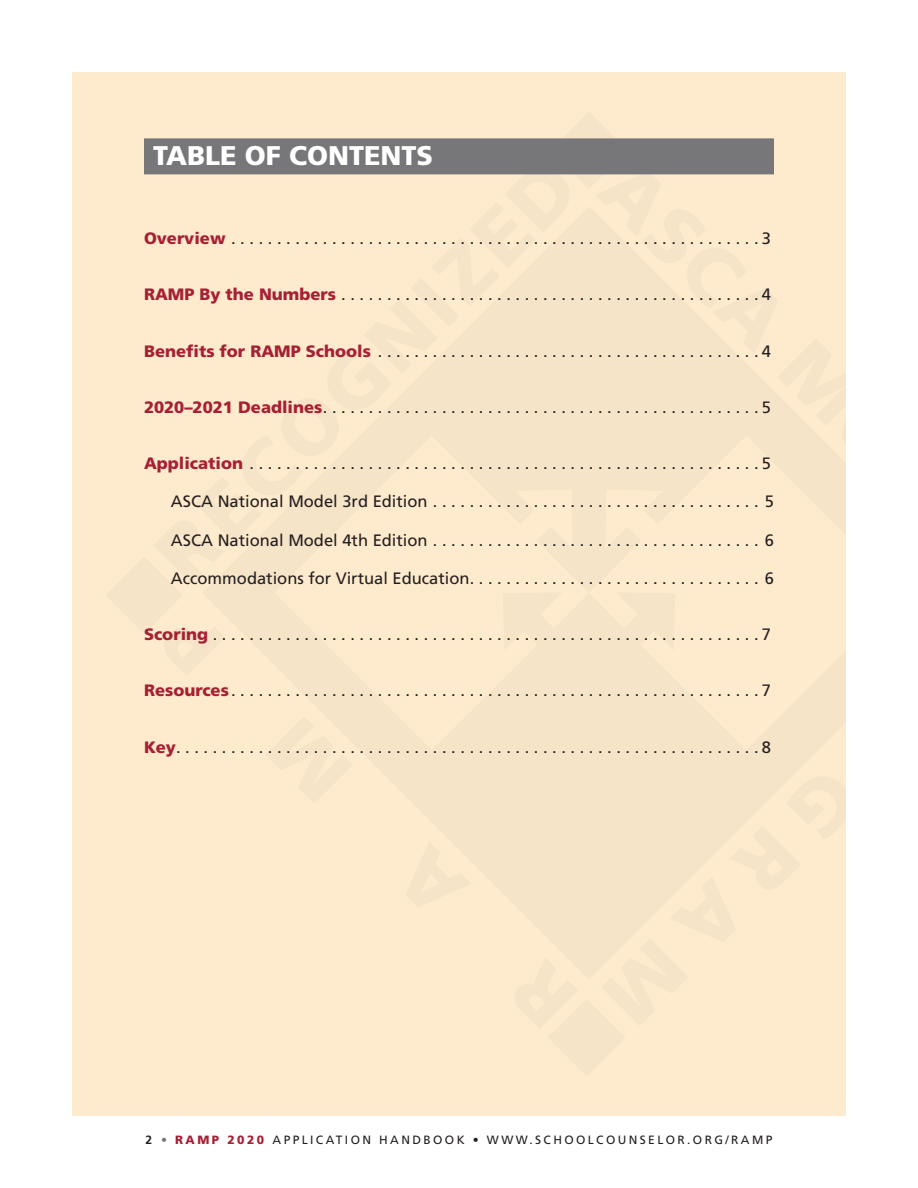
<style>
.page{position:relative;width:918px;height:1188px;background:#fff}
.page>*{position:absolute;margin:0;border:0;box-sizing:border-box;transform-origin:0 0}
.Section_Bar{font:900 27px "Frutiger";color:#fff}
.Body_No_Indent{font:16.5px "Frutiger";color:#231f20}
.t1{font:12px "Frutiger";letter-spacing:.2em;color:#231f20}
.s1{font-weight:900;color:#a62035}
.s2{font-weight:700}
.s3{color:#77777a}
</style>
<div class="page">
<div style="left:72px;top:72px;width:774px;height:1044px;background:#feeacc"></div>
<div style="left:144px;top:138px;width:630px;height:36px;background:#77777a"></div>
<p class="Section_Bar" style="left:153px;top:140px;width:282px">TABLE OF CONTENTS</p>
<p class="Body_No_Indent" style="left:144px;top:229px;width:629px"><span class="s1">Overview</span> . . . . . . . . . . . . . . . . . . . . . . . . . . . . . . . . . . . . . . . . . . . . . . . . . . . . . . . . . 3</p>
<p class="Body_No_Indent" style="left:144px;top:285px;width:629px"><span class="s1">RAMP By the Numbers</span> . . . . . . . . . . . . . . . . . . . . . . . . . . . . . . . . . . . . . . . . . . . . . 4</p>
<p class="Body_No_Indent" style="left:144px;top:341px;width:629px"><span class="s1">Benefits for RAMP Schools</span> . . . . . . . . . . . . . . . . . . . . . . . . . . . . . . . . . . . . . . . . . 4</p>
<p class="Body_No_Indent" style="left:144px;top:397px;width:629px"><span class="s1">2020–2021 Deadlines</span> . . . . . . . . . . . . . . . . . . . . . . . . . . . . . . . . . . . . . . . . . . . . . . . 5</p>
<p class="Body_No_Indent" style="left:144px;top:454px;width:629px"><span class="s1">Application</span> . . . . . . . . . . . . . . . . . . . . . . . . . . . . . . . . . . . . . . . . . . . . . . . . . . . . . . . 5</p>
<p class="Body_No_Indent" style="left:171px;top:492px;width:605px">ASCA National Model 3rd Edition . . . . . . . . . . . . . . . . . . . . . . . . . . . . . . . . . . . . 5</p>
<p class="Body_No_Indent" style="left:171px;top:530px;width:605px">ASCA National Model 4th Edition . . . . . . . . . . . . . . . . . . . . . . . . . . . . . . . . . . . . 6</p>
<p class="Body_No_Indent" style="left:171px;top:568px;width:605px">Accommodations for Virtual Education . . . . . . . . . . . . . . . . . . . . . . . . . . . . . . . . 6</p>
<p class="Body_No_Indent" style="left:144px;top:625px;width:629px"><span class="s1">Scoring</span> . . . . . . . . . . . . . . . . . . . . . . . . . . . . . . . . . . . . . . . . . . . . . . . . . . . . . . . . . . . 7</p>
<p class="Body_No_Indent" style="left:144px;top:681px;width:629px"><span class="s1">Resources</span> . . . . . . . . . . . . . . . . . . . . . . . . . . . . . . . . . . . . . . . . . . . . . . . . . . . . . . . . . 7</p>
<p class="Body_No_Indent" style="left:144px;top:737px;width:629px"><span class="s1">Key</span> . . . . . . . . . . . . . . . . . . . . . . . . . . . . . . . . . . . . . . . . . . . . . . . . . . . . . . . . . . . . . . . 8</p>
<p class="t1" style="left:146px;top:1133px;width:628px"><span class="s2">2</span> <span class="s3">•</span> <span class="s1">RAMP 2020</span> APPLICATION HANDBOOK • WWW. SCHOOLCOUNSELOR. ORG/RAMP</p>
</div>
